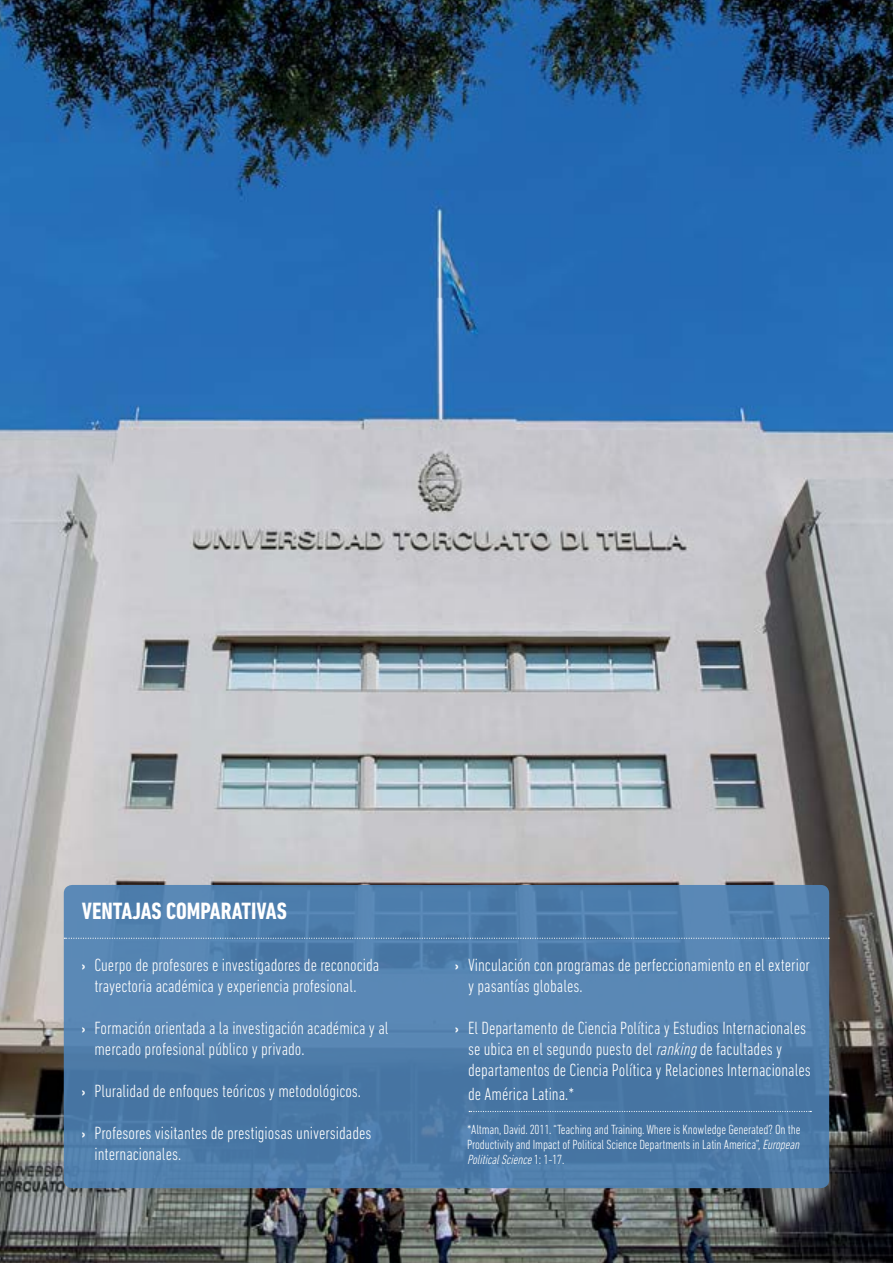
<style>
.page{position:relative;width:893px;height:1263px;background:#fff}
.page>*{position:absolute;margin:0;border:0;box-sizing:border-box;transform-origin:0 0}
.t1{font:700 condensed 24px "DIN Next LT Pro";color:#fff}
.t2{font:300 condensed 18px/21px "DIN Next LT Pro";color:#fff}
.t3{font:300 condensed 13.5px/15px "DIN Next LT Pro";letter-spacing:-.01em;color:#fff}
.s1{font-family:"Helvetica Neue LT Std";font-weight:700;font-stretch:normal;font-size:15px}
.s2{font-style:italic}
</style>
<div class="page">
<img style="left:0;top:0;width:893px;height:1263px">
<div style="left:64px;top:885px;width:765px;height:303px;background:#4e7eac;border-radius:9px"></div>
<svg style="left:64px;top:938px;width:765px;height:1px"></svg>
<svg style="left:469px;top:1111px;width:342px;height:1px"></svg>
<h1 class="t1" style="left:82px;top:897px;width:207px">VENTAJAS COMPARATIVAS</h1>
<p class="t2" style="left:82px;top:954px;width:299px;text-align:center"><span class="s1">›</span> Cuerpo de profesores e investigadores de reconocida trayectoria académica y experiencia profesional.</p>
<p class="t2" style="left:94px;top:1017px;width:296px;text-indent:-13px"><span class="s1">›</span> Formación orientada a la investigación académica y al mercado profesional público y privado.</p>
<p class="t2" style="left:82px;top:1080px;width:281px"><span class="s1">›</span> Pluralidad de enfoques teóricos y metodológicos.</p>
<p class="t2" style="left:94px;top:1122px;width:279px;text-indent:-13px"><span class="s1">›</span> Profesores visitantes de prestigiosas universidades internacionales.</p>
<p class="t2" style="left:468px;top:954px;width:343px;text-indent:-13px"><span class="s1">›</span> Vinculación con programas de perfeccionamiento en el exterior y pasantías globales.</p>
<p class="t2" style="left:468px;top:1017px;width:344px;text-indent:-13px"><span class="s1">›</span> El Departamento de Ciencia Política y Estudios Internacionales se ubica en el segundo puesto del <span class="s2">ranking</span>de facultades y departamentos de Ciencia Política y Relaciones Internacionales</p>
<p class="t2" style="left:468px;top:1083px;width:108px">de América Latina.*</p>
<p class="t3" style="left:467px;top:1122px;width:337px">*Altman, David. 2011. “Teaching and Training. Where is Knowledge Generated? On the<br>Productivity and Impact of Political Science Departments in Latin America”, <span class="s2">European<br>PoliticalScience</span>1 : 1 - 1 7 .</p>
</div>
